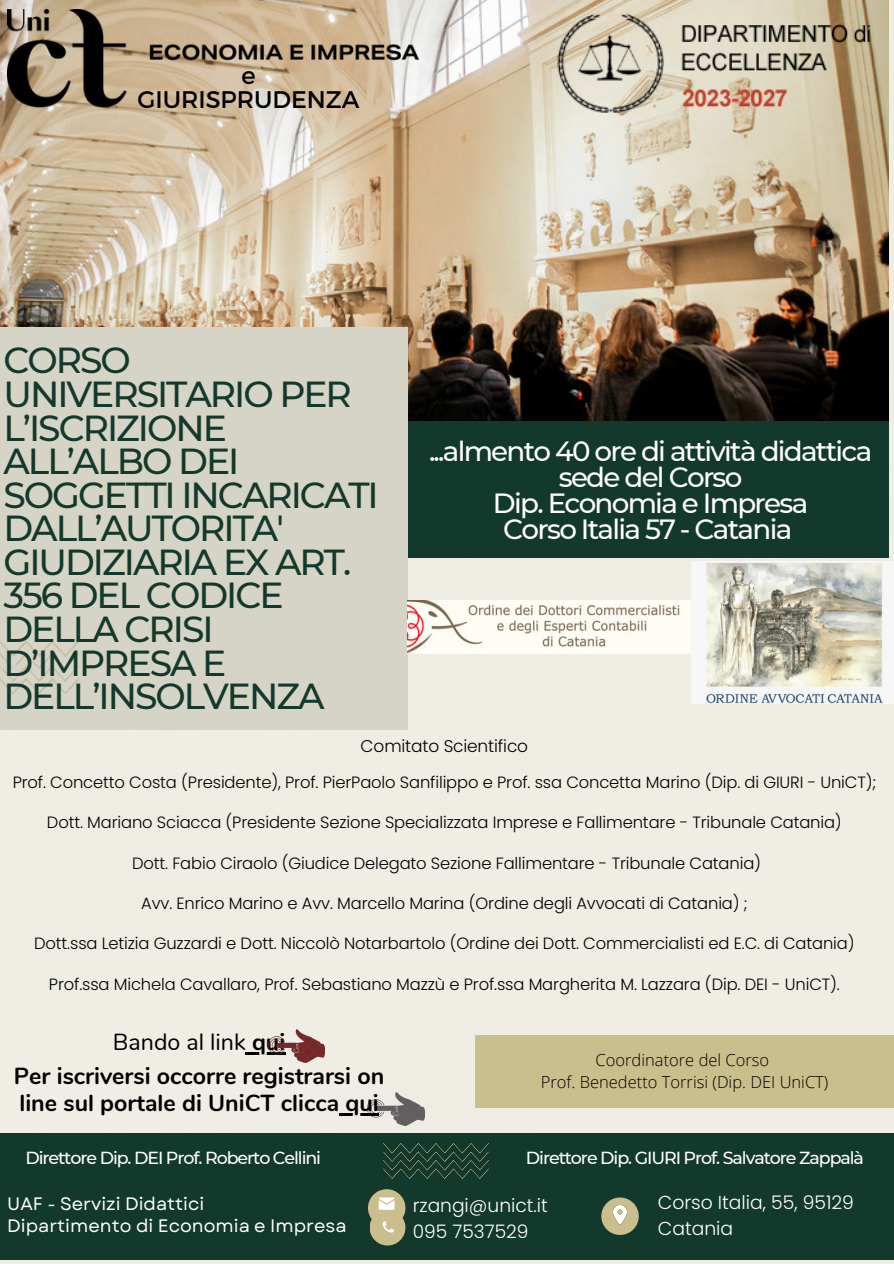
<style>
.page{position:relative;width:894px;height:1264px;background:#fff}
.page>*{position:absolute;margin:0;border:0;box-sizing:border-box;transform-origin:0 0}
.t1{font:500 36.15px/33.6px "Montserrat";letter-spacing:-.055em;color:#13392c}
.t2{font:500 27.75px "Montserrat";letter-spacing:-.06em;color:#fff}
.t3{font:24px "Montserrat";color:#000}
.t4{font:700 23.25px/27px "Nunito";color:#000}
.t5{font:23.25px "Nunito";color:#000}
.t6{font:300 18.75px/26px "Poppins";color:#fff}
.t7{font:300 18.6px "Poppins";color:#fff}
.t8{font:18px "Garet";color:#fff}
.t9{font:500 17.4px "Montserrat";letter-spacing:-.06em;color:#fff}
.t10{font:300 16.95px "Poppins";letter-spacing:-.01em;color:#000}
.t11{font:300 16.5px "Open Sans";color:#000}
.t12{font:300 16.35px "Poppins";letter-spacing:-.01em;color:#000}
.s1{font-weight:700}
</style>
<div class="page">
<div style="left:0;top:0;width:893px;height:1263px;background:#efede4"></div>
<img style="left:0;top:0;width:888px;height:421px">
<div style="left:408px;top:421px;width:480px;height:137px;background:#13392c"></div>
<div style="left:474px;top:1035px;width:419px;height:72px;background:#cbbe8d"></div>
<div style="left:0;top:1133px;width:893px;height:127px;background:#13392c"></div>
<div style="left:0;top:327px;width:408px;height:402px;background:#d6d4c6"></div>
<div style="left:369px;top:1209px;width:36px;height:36px;background:#cbbe8d;border-radius:50%"></div>
<div style="left:368px;top:1189px;width:37px;height:37px;background:#cbbe8d;border-radius:50%"></div>
<div style="left:601px;top:1197px;width:37px;height:37px;background:#cbbe8d;border-radius:50%"></div>
<svg style="left:382px;top:1221px;width:12px;height:11px"></svg>
<svg style="left:378px;top:1197px;width:16px;height:12px"></svg>
<img style="left:613px;top:1205px;width:13px;height:19px">
<hr style="left:691px;top:766px;width:121px;height:2px;background:#efede3">
<img style="left:0;top:641px;width:78px;height:52px">
<img style="left:384px;top:1143px;width:104px;height:35px">
<img style="left:555px;top:11px;width:338px;height:103px">
<img style="left:7px;top:9px;width:497px;height:99px">
<img style="left:691px;top:561px;width:202px;height:142px">
<img style="left:408px;top:600px;width:282px;height:53px">
<img style="left:368px;top:1091px;width:56px;height:33px">
<hr style="left:339px;top:1113px;width:40px;height:2px;background:#000">
<svg style="left:245px;top:1051px;width:7px;height:3px"></svg>
<hr style="left:252px;top:1051px;width:33px;height:3px;background:#000">
<img style="left:268px;top:1028px;width:56px;height:34px">
<p class="t3" style="left:241px;top:60px;width:16px">e</p>
<p class="t3" style="left:137px;top:83px;width:224px">GIURISPRUDENZA</p>
<p class="t1" style="left:3px;top:344px;width:377px">CORSO<br>UNIVERSITARIO PER<br>L’ISCRIZIONE<br>ALL’ALBO DEI<br>SOGGETTI INCARICATI<br>DALL’AUTORITA'<br>GIUDIZIARIA EX ART.<br>356 DEL CODICE<br>DELLA CRISI<br>D’IMPRESA E<br>DELL’INSOLVENZA</p>
<p class="t2" style="left:429px;top:434px;width:444px">...almento 40 ore di attività didattica</p>
<p class="t2" style="left:558px;top:460px;width:185px">sede del Corso</p>
<p class="t2" style="left:493px;top:485px;width:317px">Dip. Economia e Impresa</p>
<p class="t2" style="left:503px;top:511px;width:290px">Corso Italia 57 - Catania</p>
<p class="t10" style="left:360px;top:734px;width:169px">Comitato Scientifico</p>
<p class="t12" style="left:13px;top:770px;width:864px">Prof. Concetto Costa (Presidente), Prof. PierPaolo Sanfilippo e Prof. ssa Concetta Marino (Dip. di GIURI - UniCT);</p>
<p class="t12" style="left:47px;top:811px;width:796px">Dott. Mariano Sciacca (Presidente Sezione Specializzata Imprese e Fallimentare - Tribunale Catania)</p>
<p class="t12" style="left:132px;top:851px;width:630px">Dott. Fabio Ciraolo (Giudice Delegato Sezione Fallimentare - Tribunale Catania)</p>
<p class="t12" style="left:141px;top:891px;width:607px">Avv. Enrico Marino e Avv. Marcello Marina (Ordine degli Avvocati di Catania) ;</p>
<p class="t12" style="left:34px;top:932px;width:821px">Dott.ssa Letizia Guzzardi e Dott. Niccolò Notarbartolo (Ordine dei Dott. Commercialisti ed E.C. di Catania)</p>
<p class="t12" style="left:49px;top:972px;width:792px">Prof.ssa Michela Cavallaro, Prof. Sebastiano Mazzù e Prof.ssa Margherita M. Lazzara (Dip. DEI - UniCT).</p>
<p class="t5" style="left:113px;top:1026px;width:174px">Bando al link <span class="s1">qui</span></p>
<p class="t4" style="left:14px;top:1063px;width:371px">Per iscriversi occorre registrarsi on line sul portale di UniCT clicca qui</p>
<p class="t11" style="left:595px;top:1048px;width:175px">Coordinatore del Corso</p>
<p class="t11" style="left:540px;top:1070px;width:289px">Prof. Benedetto Torrisi (Dip. DEI UniCT)</p>
<p class="t9" style="left:25px;top:1146px;width:297px">Direttore Dip. DEI Prof. Roberto Cellini</p>
<p class="t9" style="left:525px;top:1146px;width:339px">Direttore Dip. GIURI Prof. Salvatore Zappalà</p>
<p class="t8" style="left:7px;top:1190px;width:199px">UAF - Servizi Didattici</p>
<p class="t8" style="left:7px;top:1212px;width:341px">Dipartimento di Economia e Impresa</p>
<p class="t7" style="left:412px;top:1192px;width:136px">rzangi@unict.it</p>
<p class="t7" style="left:412px;top:1217px;width:117px">095 7537529</p>
<p class="t6" style="left:657px;top:1189px;width:197px">Corso Italia, 55, 95129<br>Catania</p>
</div>
